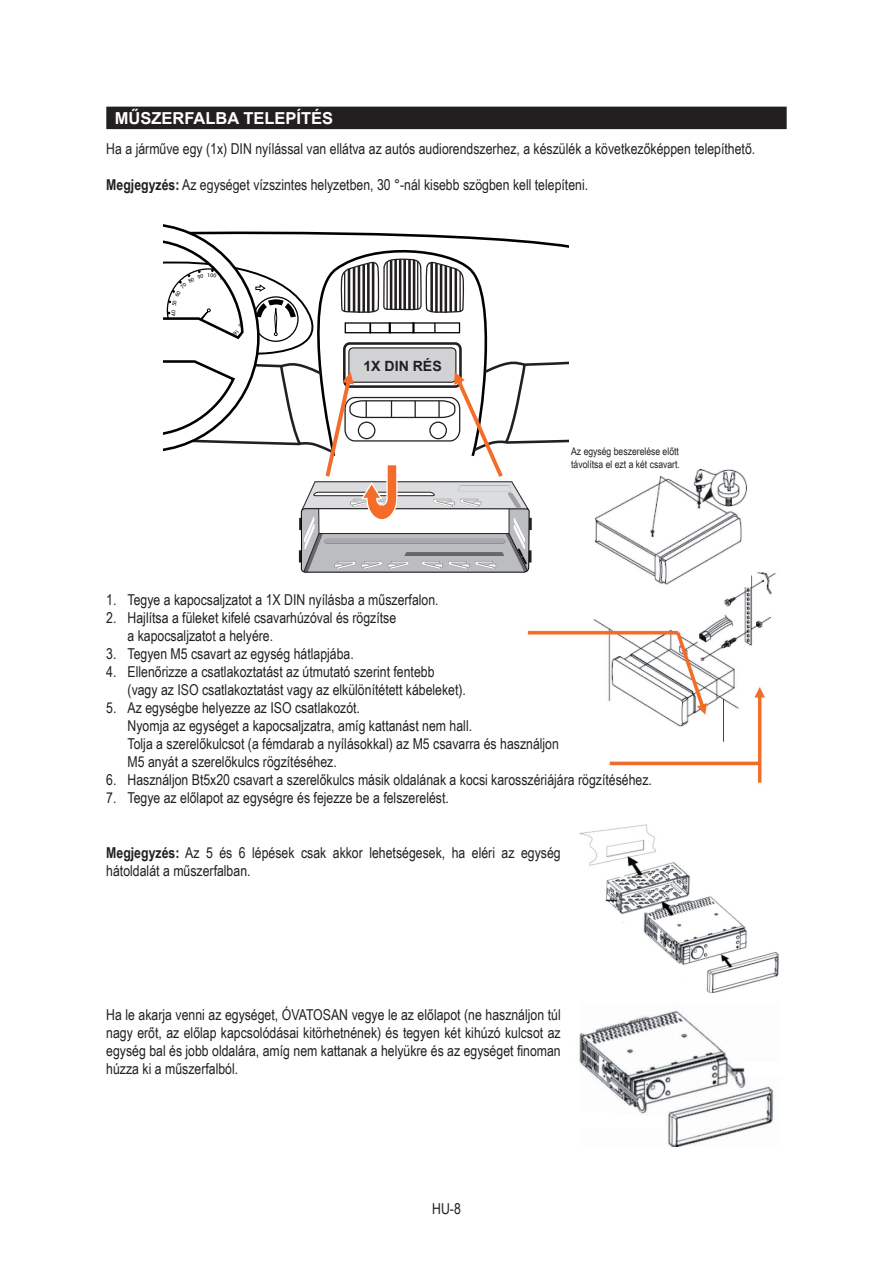
<style>
.page{position:relative;width:893px;height:1263px;background:#fff}
.page>*{position:absolute;margin:0;border:0;box-sizing:border-box;transform-origin:0 0}
.t1{font:700 16.5px "Arial";color:#fff}
.t2{font:15px/18px "Arial Narrow";color:#231f20}
.t3{font:700 14.1px "Arial";color:#231f20}
.t4{font:10.5px/12.6px "Arial Narrow";color:#231f20}
.t5{font:5.85px "Myriad Pro";color:#000}
.s1{font-weight:700}
</style>
<div class="page">
<img style="left:527px;top:572px;width:249px;height:211px">
<img style="left:579px;top:824px;width:200px;height:169px">
<div style="left:106px;top:107px;width:681px;height:22px;background:#231f20"></div>
<img style="left:527px;top:468px;width:223px;height:119px">
<div style="left:571px;top:448px;width:120px;height:25px;background:#fff"></div>
<img style="left:579px;top:1010px;width:195px;height:137px">
<svg style="left:163px;top:224px;width:406px;height:349px"></svg>
<p class="t1" style="left:115px;top:109px;width:220px">MŰSZERFALBA TELEPÍTÉS</p>
<p class="t2" style="left:106px;top:140px;width:650px">Ha a járműve egy (1x) DIN nyílással van ellátva az autós audiorendszerhez, a készülék a következőképpen telepíthető.</p>
<p class="t2" style="left:106px;top:176px;width:483px"><span class="s1">Megjegyzés:</span> Az egységet vízszintes helyzetben, 30 °-nál kisebb szögben kell telepíteni.</p>
<p class="t5" style="left:207px;top:272px;width:4px">1</p>
<p class="t3" style="left:363px;top:358px;width:80px">1X DIN RÉS</p>
<p class="t4" style="left:571px;top:445px;width:110px">Az egység beszerelése előtt távolítsa el ezt a két csavart.</p>
<p class="t2" style="left:106px;top:590px;width:334px">1. Tegye a kapocsaljzatot a 1X DIN nyílásba a műszerfalon.</p>
<p class="t2" style="left:128px;top:608px;width:270px;text-indent:-21px">2. Hajlítsa a füleket kifelé csavarhúzóval és rögzítse a kapocsaljzatot a helyére.</p>
<p class="t2" style="left:106px;top:644px;width:249px">3. Tegyen M5 csavart az egység hátlapjába.</p>
<p class="t2" style="left:128px;top:662px;width:340px;text-indent:-21px">4. Ellenőrizze a csatlakoztatást az útmutató szerint fentebb (vagy az ISO csatlakoztatást vagy az elkülönítétett kábeleket).</p>
<p class="t2" style="left:128px;top:698px;width:433px;text-indent:-21px">5. Az egységbe helyezze az ISO csatlakozót.<br>Nyomja az egységet a kapocsaljzatra, amíg kattanást nem hall.<br>Tolja a szerelőkulcsot (a fémdarab a nyílásokkal) az M5 csavarra és használjon M5 anyát a szerelőkulcs rögzítéséhez.</p>
<p class="t2" style="left:106px;top:770px;width:547px">6. Használjon Bt5x20 csavart a szerelőkulcs másik oldalának a kocsi karosszériájára rögzítéséhez.</p>
<p class="t2" style="left:106px;top:788px;width:344px">7. Tegye az előlapot az egységre és fejezze be a felszerelést.</p>
<p class="t2" style="left:106px;top:844px;width:456px"><span class="s1">Megjegyzés:</span> Az 5 és 6 lépések csak akkor lehetségesek, ha eléri az egység hátoldalát a műszerfalban.</p>
<p class="t2" style="left:106px;top:1006px;width:456px;text-align:justify">Ha le akarja venni az egységet, ÓVATOSAN vegye le az előlapot (ne használjon túl nagy erőt, az előlap kapcsolódásai kitörhetnének) és tegyen két kihúzó kulcsot az egység bal és jobb oldalára, amíg nem kattanak a helyükre és az egységet finoman húzza ki a műszerfalból.</p>
<p class="t2" style="left:432px;top:1200px;width:30px">HU-8</p>
</div>
